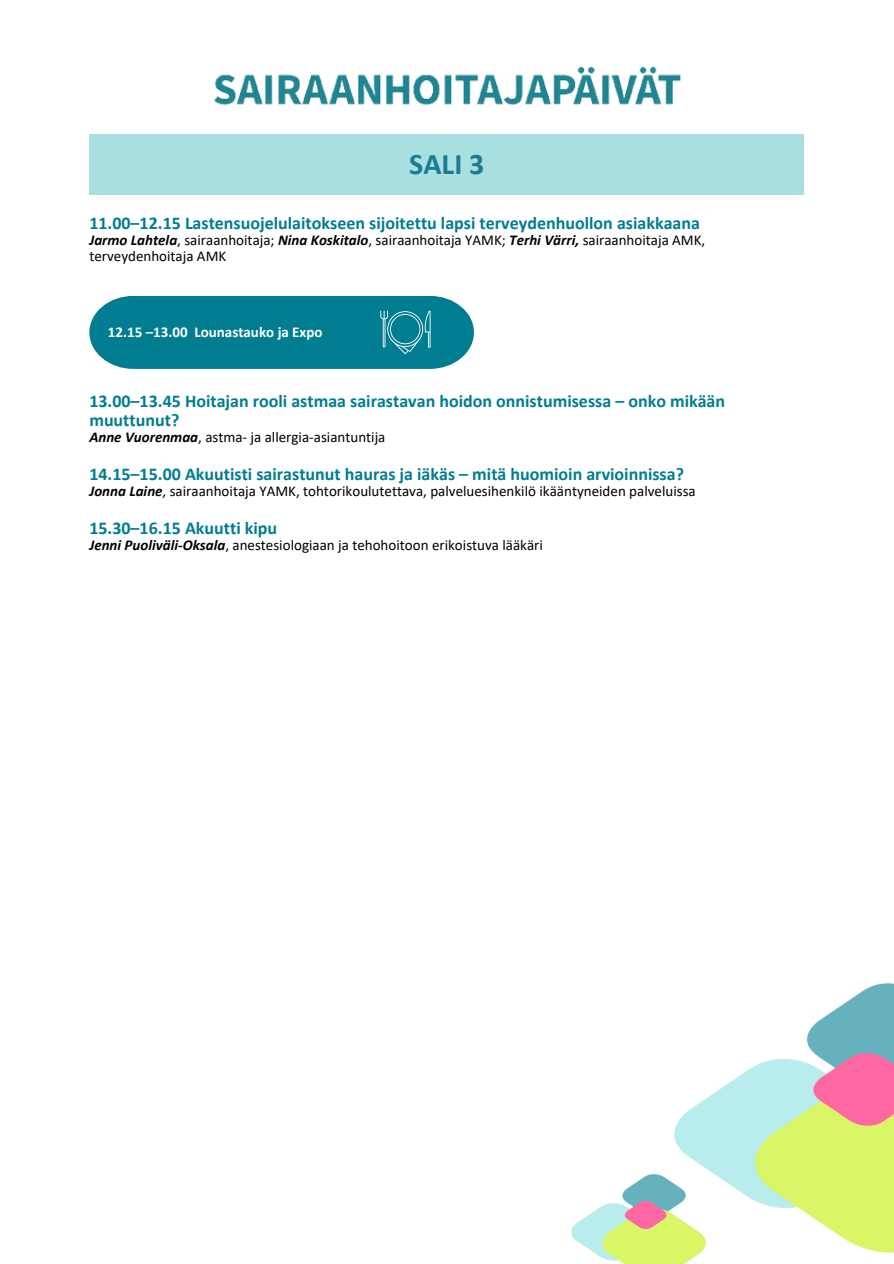
<style>
.page{position:relative;width:894px;height:1264px;background:#fff}
.page>*{position:absolute;margin:0;border:0;box-sizing:border-box;transform-origin:0 0}
.t1{font:700 30px "Calibri";color:#1b7c8f}
.t2{font:700 18px/19.2px "Calibri";color:#007d91}
.t3{font:15px/15.8px "Calibri";color:#000}
.t4{font:700 15px "Calibri";color:#fff}
.s1{font-weight:700;font-style:italic}
</style>
<div class="page">
<div style="left:89px;top:134px;width:715px;height:60px;background:#a8dfe1"></div>
<img style="left:214px;top:66px;width:467px;height:40px">
<svg style="left:89px;top:296px;width:385px;height:73px;background:#128698"></svg>
<img style="left:571px;top:1174px;width:130px;height:89px">
<img style="left:674px;top:983px;width:219px;height:269px">
<p class="t1" style="left:409px;top:152px;width:76px">SALI 3</p>
<h1 class="t2" style="left:89px;top:215px;width:612px">11.00–12.15 Lastensuojelulaitokseen sijoitettu lapsi terveydenhuollon asiakkaana</h1>
<h1 class="t3" style="left:89px;top:233px;width:617px"><span class="s1">Jarmo Lahtela</span>, sairaanhoitaja; <span class="s1">Nina Koskitalo</span>, sairaanhoitaja YAMK; <span class="s1">Terhi Värri,</span> sairaanhoitaja AMK, terveydenhoitaja AMK</h1>
<h3 class="t4" style="left:108px;top:325px;width:216px">12.15 –13.00 Lounastauko ja Expo</h3>
<h2 class="t2" style="left:89px;top:393px;width:637px">13.00–13.45 Hoitajan rooli astmaa sairastavan hoidon onnistumisessa – onko mikään muuttunut?</h2>
<h2 class="t3" style="left:89px;top:430px;width:297px"><span class="s1">Anne Vuorenmaa</span>, astma- ja allergia-asiantuntija</h2>
<h2 class="t2" style="left:89px;top:466px;width:596px">14.15–15.00 Akuutisti sairastunut hauras ja iäkäs – mitä huomioin arvioinnissa?</h2>
<p class="t3" style="left:89px;top:484px;width:607px"><span class="s1">Jonna Laine</span>, sairaanhoitaja YAMK, tohtorikoulutettava, palveluesihenkilö ikääntyneiden palveluissa</p>
<p class="t2" style="left:89px;top:520px;width:189px">15.30–16.15 Akuutti kipu</p>
<p class="t3" style="left:89px;top:538px;width:455px"><span class="s1">Jenni Puoliväli-Oksala</span>, anestesiologiaan ja tehohoitoon erikoistuva lääkäri</p>
</div>
